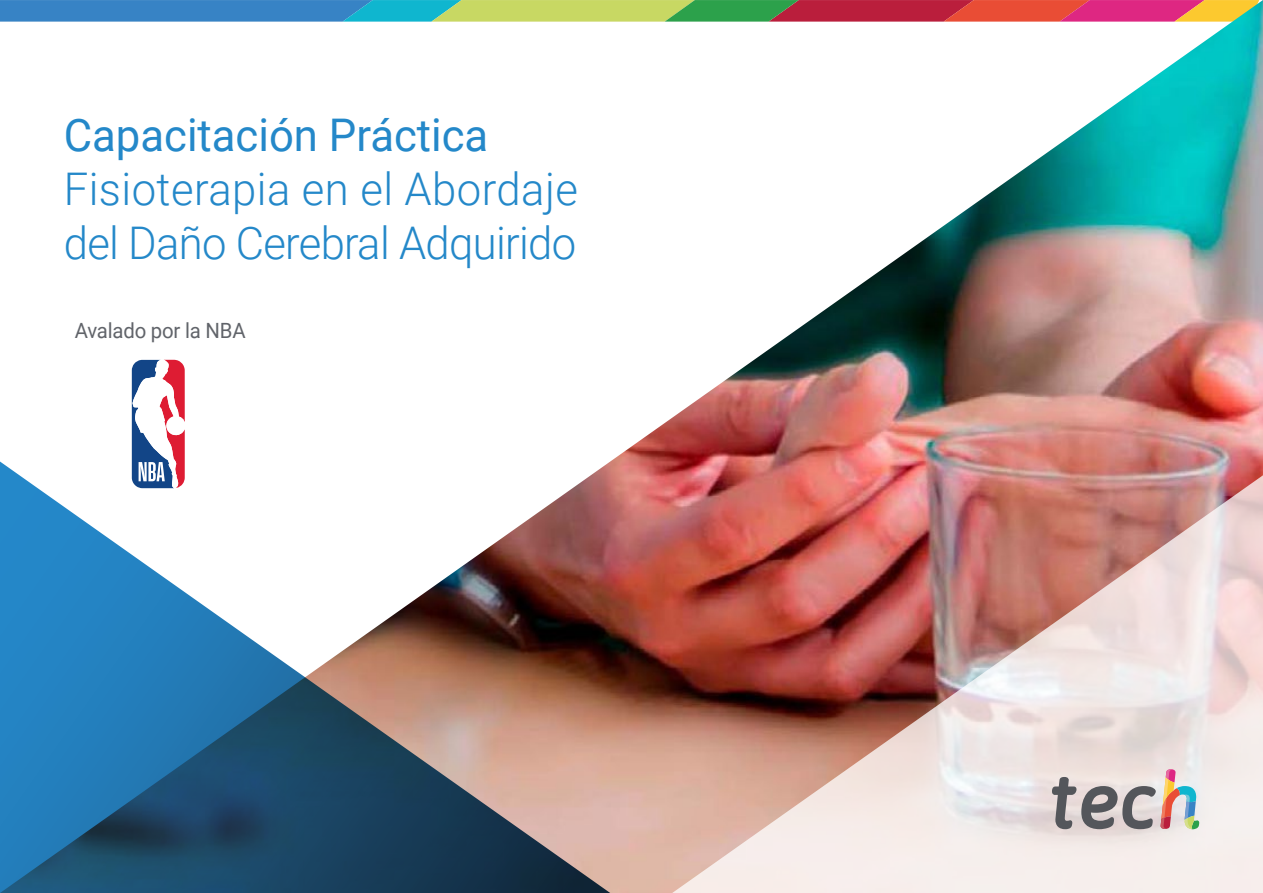
<style>
.page{position:relative;width:1263px;height:893px;background:#fff}
.page>*{position:absolute;margin:0;border:0;box-sizing:border-box;transform-origin:0 0}
.t1{font:300 45px/54px "Roboto";letter-spacing:-.015em;color:#2488c9}
.t2{font:45px "Roboto";color:#2488c9}
.t3{font:21px "Roboto";letter-spacing:-.01em;color:#61646a}
</style>
<div class="page">
<img style="left:0;top:0;width:1263px;height:893px">
<img style="left:642px;top:454px;width:621px;height:439px">
<svg style="left:1052px;top:769px;width:147px;height:60px;background:#bab2b0"></svg>
<svg style="left:0;top:446px;width:640px;height:447px"></svg>
<svg style="left:132px;top:360px;width:53px;height:128px"></svg>
<p class="t2" style="left:64px;top:103px;width:426px">Capacitación Práctica</p>
<p class="t1" style="left:64px;top:160px;width:516px">Fisioterapia en el Abordaje del Daño Cerebral Adquirido</p>
<p class="t3" style="left:75px;top:316px;width:172px">Avalado por la NBA</p>
</div>
